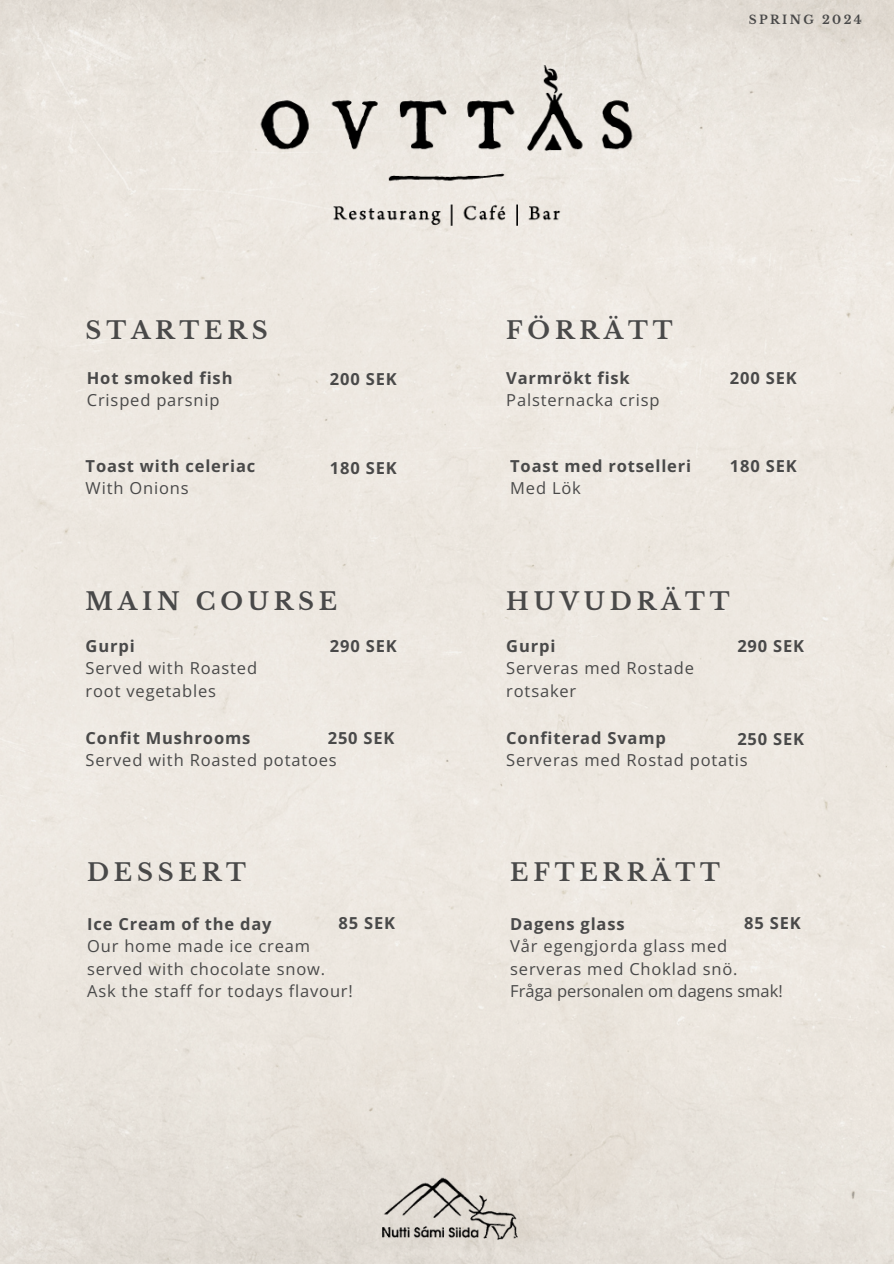
<style>
.page{position:relative;width:894px;height:1264px;background:#fff}
.page>*{position:absolute;margin:0;border:0;box-sizing:border-box;transform-origin:0 0}
.t1{font:700 24px "Libre Baskerville";letter-spacing:.2em;color:#494949}
.t2{font:16.5px/22.5px "Open Sans";letter-spacing:.05em;color:#494949}
.t3{font:700 16.5px "Open Sans";letter-spacing:.05em;color:#494949}
.t4{font:16.5px "Open Sans";color:#494949}
.t5{font:700 12px "Libre Baskerville";letter-spacing:.2em;color:#494949}
.s1{font-weight:700}
</style>
<div class="page">
<img style="left:370px;top:1165px;width:152px;height:98px">
<img style="left:185px;top:0;width:522px;height:230px">
<h3 class="t5" style="left:748px;top:13px;width:115px">SPRING 2024</h3>
<h1 class="t1" style="left:86px;top:315px;width:183px">STARTERS</h1>
<p class="t3" style="left:87px;top:366px;width:147px">Hot smoked fish</p>
<h3 class="t3" style="left:330px;top:367px;width:68px">200 SEK</h3>
<p class="t2" style="left:87px;top:388px;width:134px">Crisped parsnip</p>
<p class="t3" style="left:86px;top:454px;width:171px">Toast with celeriac</p>
<h3 class="t3" style="left:330px;top:456px;width:68px">180 SEK</h3>
<p class="t2" style="left:86px;top:477px;width:104px">With Onions</p>
<h1 class="t1" style="left:86px;top:586px;width:253px">MAIN COURSE</h1>
<p class="t3" style="left:86px;top:634px;width:51px">Gurpi</p>
<h3 class="t3" style="left:330px;top:634px;width:68px">290 SEK</h3>
<p class="t2" style="left:86px;top:656px;width:173px">Served with Roasted root vegetables</p>
<p class="t3" style="left:86px;top:726px;width:166px">Confit Mushrooms</p>
<h3 class="t3" style="left:327px;top:726px;width:68px">250 SEK</h3>
<p class="t2" style="left:86px;top:748px;width:252px">Served with Roasted potatoes</p>
<h1 class="t1" style="left:87px;top:858px;width:160px">DESSERT</h1>
<p class="t1" style="left:506px;top:315px;width:168px">FÖRRÄTT</p>
<h3 class="t3" style="left:506px;top:366px;width:125px">Varmrökt fisk</h3>
<h1 class="t3" style="left:729px;top:366px;width:68px">200 SEK</h1>
<p class="t2" style="left:506px;top:388px;width:155px">Palsternacka crisp</p>
<h3 class="t3" style="left:510px;top:454px;width:182px">Toast med rotselleri</h3>
<p class="t3" style="left:729px;top:454px;width:68px">180 SEK</p>
<p class="t2" style="left:510px;top:477px;width:72px">Med Lök</p>
<p class="t1" style="left:506px;top:586px;width:225px">HUVUDRÄTT</p>
<h3 class="t3" style="left:506px;top:634px;width:51px">Gurpi</h3>
<h1 class="t3" style="left:737px;top:634px;width:68px">290 SEK</h1>
<p class="t2" style="left:506px;top:656px;width:189px">Serveras med Rostade rotsaker</p>
<h3 class="t3" style="left:506px;top:726px;width:161px">Confiterad Svamp</h3>
<p class="t3" style="left:737px;top:727px;width:68px">250 SEK</p>
<p class="t2" style="left:506px;top:748px;width:243px">Serveras med Rostad potatis</p>
<p class="t1" style="left:510px;top:858px;width:211px">EFTERRÄTT</p>
<p class="t2" style="left:87px;top:912px;width:239px"><span class="s1">Ice Cream of the day<br></span>Our home made ice cream served with chocolate snow.</p>
<h1 class="t2" style="left:87px;top:979px;width:267px">Ask the staff for todays flavour!</h1>
<p class="t3" style="left:510px;top:912px;width:116px">Dagens glass</p>
<h3 class="t2" style="left:510px;top:934px;width:229px">Vår egengjorda glass med serveras med Choklad snö.</h3>
<p class="t3" style="left:338px;top:911px;width:58px">85 SEK</p>
<h3 class="t3" style="left:744px;top:911px;width:58px">85 SEK</h3>
<p class="t4" style="left:510px;top:979px;width:274px">Fråga personalen om dagens smak!</p>
</div>
